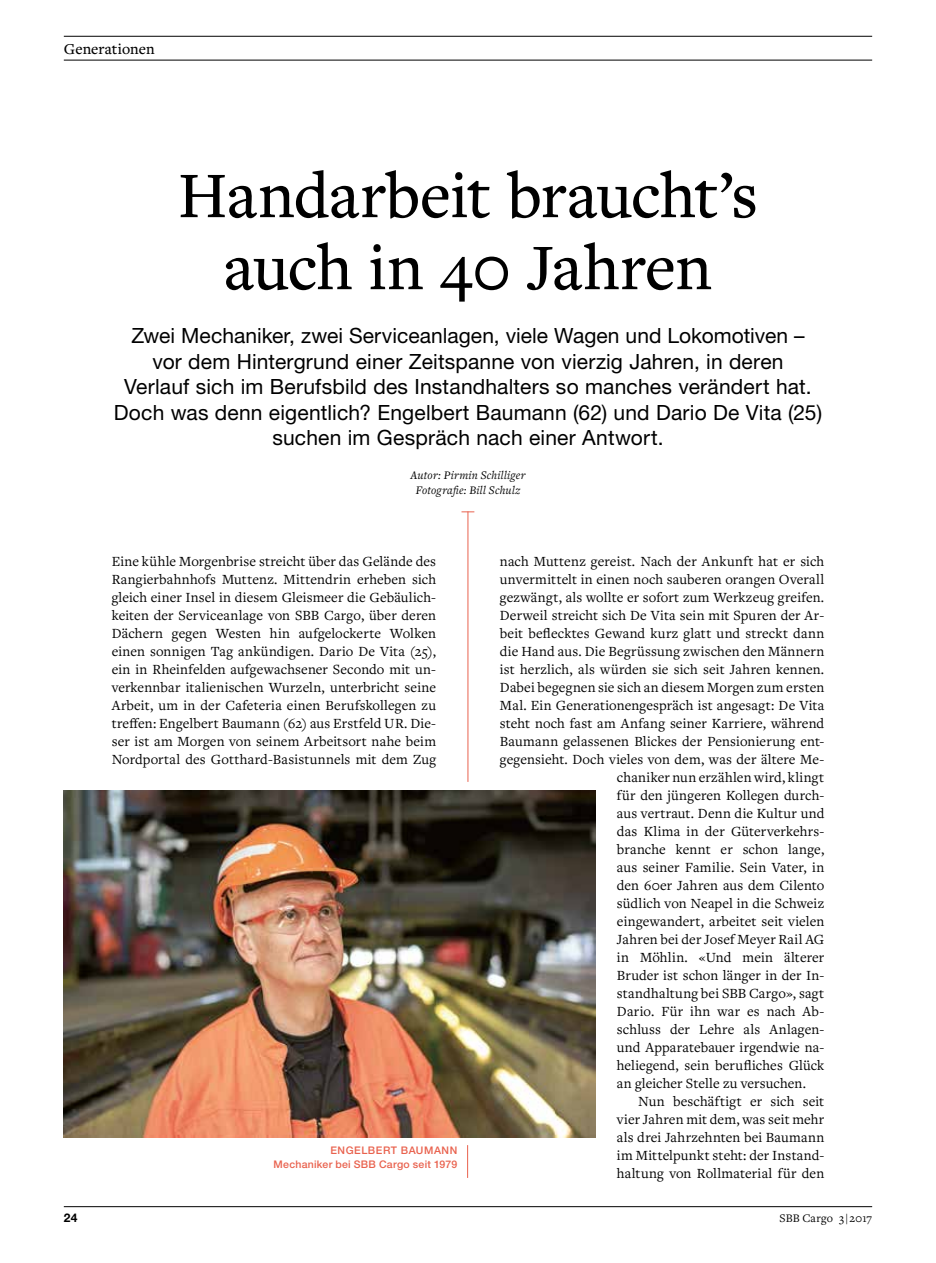
<style>
.page{position:relative;width:936px;height:1263px;background:#fff}
.page>*{position:absolute;margin:0;border:0;box-sizing:border-box;transform-origin:0 0}
.t1{font:500 67.5px/72px "Freight Text Pro";letter-spacing:-.015em;color:#000;text-align:center}
.t2{font:21px/25.5px "Helvetica Neue LT Std";letter-spacing:.005em;color:#000;text-align:center}
.t3{font:500 15.75px "Freight Text Pro";color:#000}
.t4{font:14.55px/18px "Freight Text Pro";letter-spacing:.01em;color:#000;text-align:justify}
.t5{font:italic 12px/15px "Freight Text Pro";letter-spacing:.015em;color:#000;text-align:center}
.t6{font:12px "Freight Text Pro";letter-spacing:.02em;color:#000}
.t7{font:700 12px "Helvetica Neue LT Std";color:#000}
.t8{font:500 10.5px/14.2px "Helvetica Neue LT Std";letter-spacing:.025em;color:#e9624e;text-align:right}
</style>
<div class="page">
<img style="left:64px;top:791px;width:531px;height:347px">
<hr style="left:64px;top:1206px;width:808px;height:1px;background:#000">
<hr style="left:64px;top:36px;width:808px;height:1px;background:#000">
<hr style="left:64px;top:60px;width:808px;height:1px;background:#000">
<hr style="left:467px;top:511px;width:1px;height:271px;background:#e9624e">
<svg style="left:461px;top:511px;width:13px;height:1px"></svg>
<hr style="left:467px;top:1145px;width:1px;height:33px;background:#e9624e">
<p class="t3" style="left:64px;top:38px;width:92px">Generationen</p>
<h1 class="t1" style="left:178px;top:157px;width:581px">Handarbeit braucht’s auch in 40 Jahren</h1>
<p class="t2" style="left:114px;top:323px;width:709px">Zwei Mechaniker, zwei Serviceanlagen, viele Wagen und Lokomotiven –<br>vor dem Hintergrund einer Zeitspanne von vierzig Jahren, in deren<br>Verlauf sich im Berufsbild des Instandhalters so manches verändert hat.<br>Doch was denn eigentlich? Engelbert Baumann (62) und Dario De Vita (25) suchen im Gespräch nach einer Antwort.</p>
<p class="t5" style="left:410px;top:467px;width:117px">Autor: Pirmin Schilliger<br>Fotografie: Bill Schulz</p>
<p class="t4" style="left:112px;top:552px;width:326px">Eine kühle Morgenbrise streicht über das Gelände des Rangierbahnhofs Muttenz. Mittendrin erheben sich gleich einer Insel in diesem Gleismeer die Gebäulich&shy;keiten der Serviceanlage von SBB Cargo, über deren Dächern gegen Westen hin aufgelockerte Wolken einen sonnigen Tag ankündigen. Dario De Vita (25), ein in Rheinfelden aufgewachsener Secondo mit un&shy;verkennbar italienischen Wurzeln, unterbricht seine Arbeit, um in der Cafeteria einen Berufskollegen zu treffen: Engelbert Baumann (62) aus Erstfeld UR. Die&shy;ser ist am Morgen von seinem Arbeitsort nahe beim Nordportal des Gotthard-Basistunnels mit dem Zug</p>
<p class="t8" style="left:273px;top:1143px;width:185px">ENGELBERT BAUMANN<br>Mechaniker bei SBB Cargo seit 1979</p>
<p class="t4" style="left:500px;top:552px;width:326px">nach Muttenz gereist. Nach der Ankunft hat er sich</p>
<p class="t4" style="left:500px;top:570px;width:326px">unvermittelt in einen noch sauberen orangen Overall</p>
<p class="t4" style="left:500px;top:588px;width:326px">gezwängt, als wollte er sofort zum Werkzeug greifen.</p>
<p class="t4" style="left:500px;top:606px;width:326px">Derweil streicht sich De Vita sein mit Spuren der Ar-</p>
<p class="t4" style="left:500px;top:624px;width:326px">beit beflecktes Gewand kurz glatt und streckt dann</p>
<p class="t4" style="left:500px;top:642px;width:326px">die Hand aus. Die Begrüssung zwischen den Männern</p>
<p class="t4" style="left:500px;top:660px;width:326px">ist herzlich, als würden sie sich seit Jahren kennen.</p>
<p class="t4" style="left:500px;top:678px;width:326px">Dabei begegnen sie sich an diesem Morgen zum ersten</p>
<p class="t4" style="left:500px;top:696px;width:326px">Mal. Ein Generationengespräch ist angesagt: De Vita</p>
<p class="t4" style="left:500px;top:714px;width:326px">steht noch fast am Anfang seiner Karriere, während</p>
<p class="t4" style="left:500px;top:732px;width:326px">Baumann gelassenen Blickes der Pensionierung ent-</p>
<p class="t4" style="left:500px;top:750px;width:326px">gegensieht. Doch vieles von dem, was der ältere Me-</p>
<p class="t4" style="left:617px;top:768px;width:209px">chaniker nun erzählen wird, klingt</p>
<p class="t4" style="left:617px;top:786px;width:209px">für den jüngeren Kollegen durch-</p>
<p class="t4" style="left:617px;top:804px;width:209px">aus vertraut. Denn die Kultur und</p>
<p class="t4" style="left:617px;top:822px;width:209px">das Klima in der Güterverkehrs-</p>
<p class="t4" style="left:617px;top:840px;width:209px">branche kennt er schon lange,</p>
<p class="t4" style="left:617px;top:858px;width:209px">aus seiner Familie. Sein Vater, in</p>
<p class="t4" style="left:617px;top:876px;width:209px">den 60er Jahren aus dem Cilento</p>
<p class="t4" style="left:617px;top:894px;width:209px">südlich von Neapel in die Schweiz</p>
<p class="t4" style="left:617px;top:912px;width:209px">eingewandert, arbeitet seit vielen</p>
<p class="t4" style="left:617px;top:930px;width:209px">Jahren bei der Josef Meyer Rail AG</p>
<p class="t4" style="left:617px;top:948px;width:209px">in Möhlin. «Und mein älterer</p>
<p class="t4" style="left:617px;top:966px;width:209px">Bruder ist schon länger in der In-</p>
<p class="t4" style="left:617px;top:984px;width:209px">standhaltung bei SBB Cargo», sagt</p>
<p class="t4" style="left:617px;top:1002px;width:209px">Dario. Für ihn war es nach Ab-</p>
<p class="t4" style="left:617px;top:1020px;width:209px">schluss der Lehre als Anlagen-</p>
<p class="t4" style="left:617px;top:1038px;width:209px">und Apparatebauer irgendwie na-</p>
<p class="t4" style="left:617px;top:1056px;width:209px">heliegend, sein berufliches Glück</p>
<p class="t4" style="left:617px;top:1074px;width:191px">an gleicher Stelle zu versuchen.</p>
<p class="t4" style="left:638px;top:1092px;width:188px">Nun beschäftigt er sich seit</p>
<p class="t4" style="left:617px;top:1110px;width:209px">vier Jahren mit dem, was seit mehr</p>
<p class="t4" style="left:617px;top:1128px;width:209px">als drei Jahrzehnten bei Baumann</p>
<p class="t4" style="left:617px;top:1146px;width:209px">im Mittelpunkt steht: der Instand-</p>
<p class="t4" style="left:617px;top:1164px;width:209px">haltung von Rollmaterial für den</p>
<p class="t7" style="left:64px;top:1210px;width:15px">24</p>
<p class="t6" style="left:779px;top:1210px;width:94px">SBB Cargo 3 | 2017</p>
</div>
